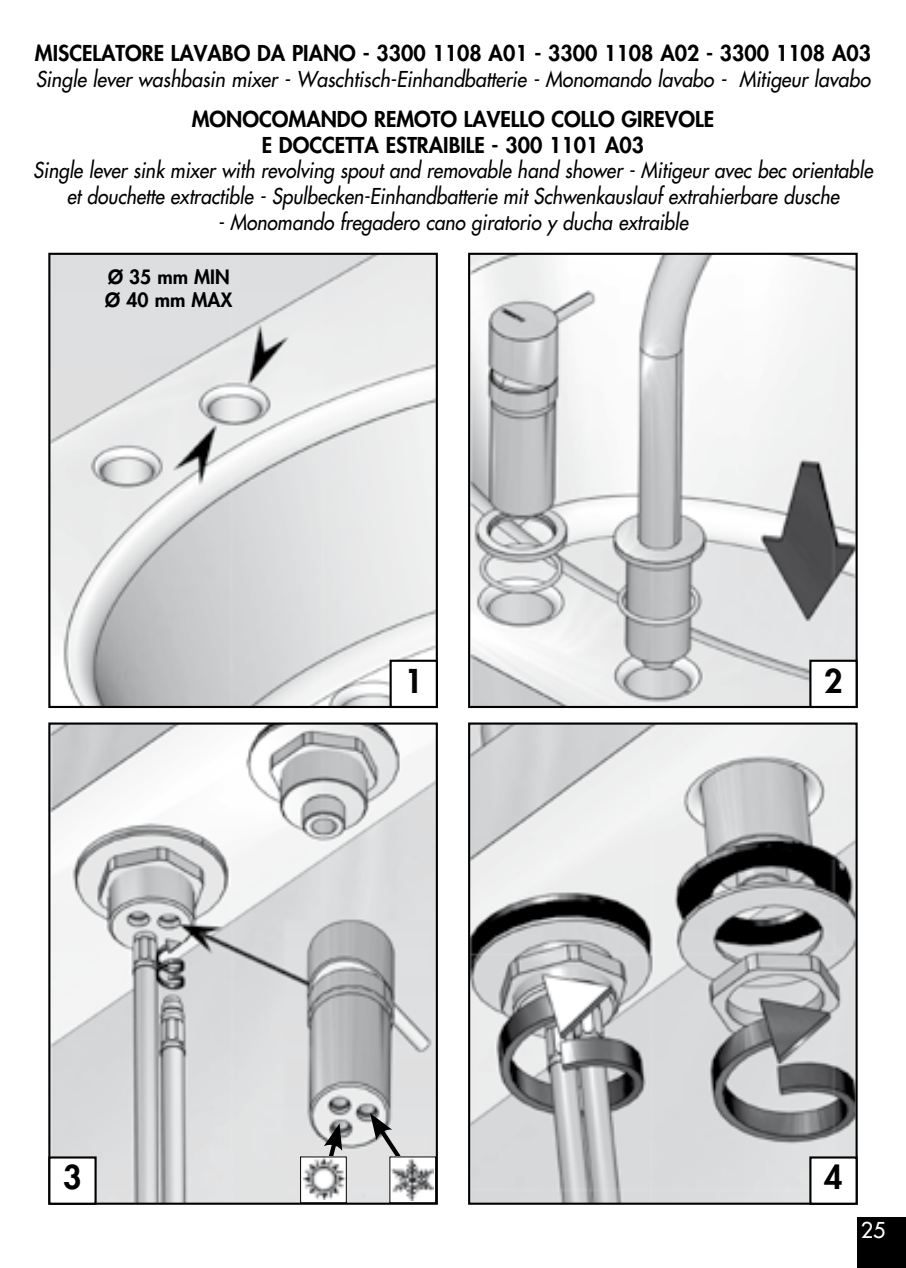
<style>
.page{position:relative;width:906px;height:1268px;background:#fff}
.page>*{position:absolute;margin:0;border:0;box-sizing:border-box;transform-origin:0 0}
.t1{font:800 31.8px "Futura";color:#000}
.t2{font:italic 21.3px/25.5px "Futura";color:#000;text-align:center;scale:.9 1}
.t3{font:800 21.3px/25.5px "Futura";color:#000;text-align:center}
.t4{font:italic 21.3px "Futura";color:#000;scale:.92 1}
.t5{font:21.3px "Futura";color:#fff}
.t6{font:800 19.2px/23.1px "Futura";color:#000}
</style>
<div class="page">
<div style="left:857px;top:1217px;width:49px;height:50px;background:#000"></div>
<img style="left:51px;top:256px;width:384px;height:449px">
<div style="left:48px;top:253px;width:390px;height:455px;border:2px solid #000"></div>
<div style="left:391px;top:660px;width:46px;height:46px;background:#fff"></div>
<div style="left:389px;top:659px;width:49px;height:49px;border:2px solid #000"></div>
<img style="left:51px;top:725px;width:384px;height:476px">
<div style="left:48px;top:722px;width:390px;height:482px;border:2px solid #000"></div>
<div style="left:49px;top:1157px;width:47px;height:46px;background:#fff"></div>
<div style="left:48px;top:1156px;width:49px;height:48px;border:2px solid #000"></div>
<img style="left:471px;top:256px;width:383px;height:449px">
<div style="left:468px;top:253px;width:389px;height:455px;border:2px solid #000"></div>
<div style="left:810px;top:660px;width:46px;height:46px;background:#fff"></div>
<div style="left:809px;top:659px;width:48px;height:49px;border:2px solid #000"></div>
<img style="left:471px;top:725px;width:383px;height:476px">
<div style="left:468px;top:722px;width:389px;height:482px;border:2px solid #000"></div>
<div style="left:810px;top:1157px;width:46px;height:46px;background:#fff"></div>
<div style="left:809px;top:1156px;width:48px;height:48px;border:2px solid #000"></div>
<svg style="left:318px;top:1123px;width:24px;height:33px"></svg>
<svg style="left:370px;top:1112px;width:51px;height:75px"></svg>
<div style="left:300px;top:1156px;width:46px;height:46px;background:#fff"></div>
<img style="left:304px;top:1158px;width:41px;height:41px">
<div style="left:300px;top:1156px;width:47px;height:46px;border:1px solid #000"></div>
<svg style="left:391px;top:1158px;width:43px;height:42px"></svg>
<img style="left:391px;top:1158px;width:42px;height:41px">
<p class="t3" style="left:35px;top:40px;width:837px">MISCELATORE LAVABO DA PIANO - 3300 1108 A01 - 3300 1108 A02 - 3300 1108 A03</p>
<p class="t4" style="left:36px;top:65px;width:908px">Single lever washbasin mixer - Waschtisch-Einhandbatterie - Monomando lavabo - Mitigeur lavabo</p>
<p class="t3" style="left:192px;top:107px;width:524px">MONOCOMANDO REMOTO LAVELLO COLLO GIREVOLE<br>E DOCCETTA ESTRAIBILE - 300 1101 A03</p>
<p class="t2" style="left:33px;top:158px;width:934px">Single lever sink mixer with revolving spout and removable hand shower - Mitigeur avec bec orientable et douchette extractible - Spulbecken-Einhandbatterie mit Schwenkauslauf extrahierbare dusche</p>
<p class="t2" style="left:218px;top:209px;width:524px">- Monomando fregadero cano giratorio y ducha extraible</p>
<p class="t6" style="left:105px;top:265px;width:129px">Ø 35 mm MIN<br>Ø 40 mm MAX</p>
<h1 class="t1" style="left:404px;top:660px;width:20px">1</h1>
<h1 class="t1" style="left:63px;top:1157px;width:20px">3</h1>
<h1 class="t1" style="left:824px;top:660px;width:20px">2</h1>
<h1 class="t1" style="left:824px;top:1157px;width:20px">4</h1>
<p class="t5" style="left:860px;top:1215px;width:26px">25</p>
</div>
